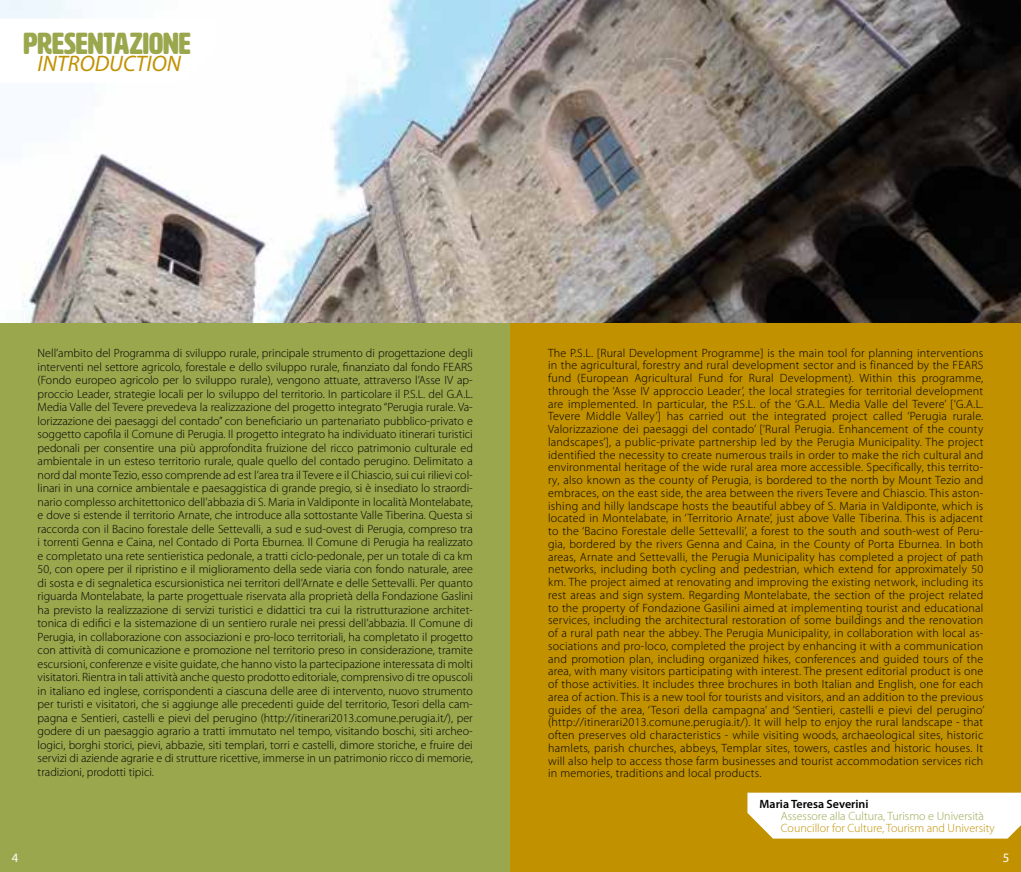
<style>
.page{position:relative;width:1021px;height:872px;background:#fff}
.page>*{position:absolute;margin:0;border:0;box-sizing:border-box;transform-origin:0 0}
.t1{font:30px "HWT Artz";color:#9aa74d}
.t2{font:italic 22.5px "Myriad Pro";color:#c19100}
.t3{font:18px "Myriad Arabic";color:#fff}
.t4{font:300 12px/12.8px "Myriad Pro";letter-spacing:.01em;color:#000;text-align:justify}
.t5{font:300 12px "Myriad Pro";color:#c19100}
.t6{font:300 12px "Myriad Pro";color:#9aa74d}
.t7{font:600 12px "Myriad Pro";color:#000}
</style>
<div class="page">
<img style="left:0;top:0;width:1020px;height:324px">
<svg style="left:0;top:19px;width:217px;height:64px"></svg>
<div style="left:0;top:324px;width:510px;height:548px;background:#9aa74d"></div>
<div style="left:510px;top:324px;width:510px;height:548px;background:#c19100"></div>
<svg style="left:747px;top:792px;width:273px;height:47px;background:#fbf8f0"></svg>
<h1 class="t1" style="left:23px;top:27px;width:169px">PRESENTAZIONE</h1>
<h2 class="t2" style="left:38px;top:49px;width:145px">INTRODUCTION</h2>
<p class="t4" style="left:38px;top:346px;width:437px;line-height:13.5px">Nell’ambito del Programma di sviluppo rurale, principale strumento di progettazione degli interventi nel settore agricolo, forestale e dello sviluppo rurale, finanziato dal fondo FEARS (Fondo europeo agricolo per lo sviluppo rurale), vengono attuate, attraverso l’Asse IV ap&shy;proccio Leader, strategie locali per lo sviluppo del territorio. In particolare il P.S.L. del G.A.L.<br>Media Valle del Tevere prevedeva la realizzazione del progetto integrato “Perugia rurale. Va&shy;lorizzazione dei paesaggi del contado” con beneficiario un partenariato pubblico-privato e soggetto capofila il Comune di Perugia. Il progetto integrato ha individuato itinerari turistici pedonali per consentire una più approfondita fruizione del ricco patrimonio culturale ed ambientale in un esteso territorio rurale, quale quello del contado perugino. Delimitato a nord dal monte Tezio, esso comprende ad est l’area tra il Tevere e il Chiascio, sui cui rilievi col&shy;linari in una cornice ambientale e paesaggistica di grande pregio, si è insediato lo straordi&shy;nario complesso architettonico dell’abbazia di S. Maria in Valdiponte in località Montelabate, e dove si estende il territorio Arnate, che introduce alla sottostante Valle Tiberina. Questa si raccorda con il Bacino forestale delle Settevalli, a sud e sud-ovest di Perugia, compreso tra i torrenti Genna e Caina, nel Contado di Porta Eburnea. Il Comune di Perugia ha realizzato e completato una rete sentieristica pedonale, a tratti ciclo-pedonale, per un totale di ca km 50, con opere per il ripristino e il miglioramento della sede viaria con fondo naturale, aree di sosta e di segnaletica escursionistica nei territori dell’Arnate e delle Settevalli. Per quanto riguarda Montelabate, la parte progettuale riservata alla proprietà della Fondazione Gaslini ha previsto la realizzazione di servizi turistici e didattici tra cui la ristrutturazione architet&shy;tonica di edifici e la sistemazione di un sentiero rurale nei pressi dell’abbazia. Il Comune di Perugia, in collaborazione con associazioni e pro-loco territoriali, ha completato il progetto con attività di comunicazione e promozione nel territorio preso in considerazione, tramite escursioni, conferenze e visite guidate, che hanno visto la partecipazione interessata di molti visitatori. Rientra in tali attività anche questo prodotto editoriale, comprensivo di tre opuscoli in italiano ed inglese, corrispondenti a ciascuna delle aree di intervento, nuovo strumento per turisti e visitatori, che si aggiunge alle precedenti guide del territorio, Tesori della cam&shy;pagna e Sentieri, castelli e pievi del perugino (http://itinerari2013.comune.perugia.it/), per godere di un paesaggio agrario a tratti immutato nel tempo, visitando boschi, siti archeo&shy;logici, borghi storici, pievi, abbazie, siti templari, torri e castelli, dimore storiche, e fruire dei servizi di aziende agrarie e di strutture ricettive, immerse in un patrimonio ricco di memorie, tradizioni, prodotti tipici.</p>
<p class="t4" style="left:548px;top:346px;width:438px">The P.S.L. [Rural Development Programme] is the main tool for planning interventions in the agricultural, forestry and rural development sector and is financed by the FEARS fund (European Agricultural Fund for Rural Development). Within this programme, through the ‘Asse IV approccio Leader’, the local strategies for territorial development are implemented. In particular, the P.S.L. of the ‘G.A.L. Media Valle del Tevere’ [‘G.A.L.<br>Tevere Middle Valley’] has carried out the integrated project called ‘Perugia rurale.<br>Valorizzazione dei paesaggi del contado’ [‘Rural Perugia. Enhancement of the county landscapes’], a public-private partnership led by the Perugia Municipality. The project identified the necessity to create numerous trails in order to make the rich cultural and environmental heritage of the wide rural area more accessible. Specifically, this territo&shy;ry, also known as the county of Perugia, is bordered to the north by Mount Tezio and embraces, on the east side, the area between the rivers Tevere and Chiascio. This aston&shy;ishing and hilly landscape hosts the beautiful abbey of S. Maria in Valdiponte, which is located in Montelabate, in ‘Territorio Arnate’, just above Valle Tiberina. This is adjacent to the ‘Bacino Forestale delle Settevalli’, a forest to the south and south-west of Peru&shy;gia, bordered by the rivers Genna and Caina, in the County of Porta Eburnea. In both areas, Arnate and Settevalli, the Perugia Municipality has completed a project of path networks, including both cycling and pedestrian, which extend for approximately 50 km. The project aimed at renovating and improving the existing network, including its rest areas and sign system. Regarding Montelabate, the section of the project related to the property of Fondazione Gasilini aimed at implementing tourist and educational services, including the architectural restoration of some buildings and the renovation of a rural path near the abbey. The Perugia Municipality, in collaboration with local as&shy;sociations and pro-loco, completed the project by enhancing it with a communication and promotion plan, including organized hikes, conferences and guided tours of the area, with many visitors participating with interest. The present editorial product is one of those activities. It includes three brochures in both Italian and English, one for each area of action. This is a new tool for tourists and visitors, and an addition to the previous guides of the area, ‘Tesori della campagna’ and ‘Sentieri, castelli e pievi del perugino’ (http://itinerari2013.comune.perugia.it/). It will help to enjoy the rural landscape - that often preserves old characteristics - while visiting woods, archaeological sites, historic hamlets, parish churches, abbeys, Templar sites, towers, castles and historic houses. It will also help to access those farm businesses and tourist accommodation services rich in memories, traditions and local products.</p>
<p class="t7" style="left:759px;top:796px;width:110px">Maria Teresa Severini</p>
<p class="t6" style="left:780px;top:808px;width:205px">Assessore alla Cultura, Turismo e Università</p>
<p class="t5" style="left:780px;top:820px;width:215px">Councillor for Culture, Tourism and University</p>
<h3 class="t3" style="left:12px;top:845px;width:8px">4</h3>
<h3 class="t3" style="left:1002px;top:845px;width:8px">5</h3>
</div>
